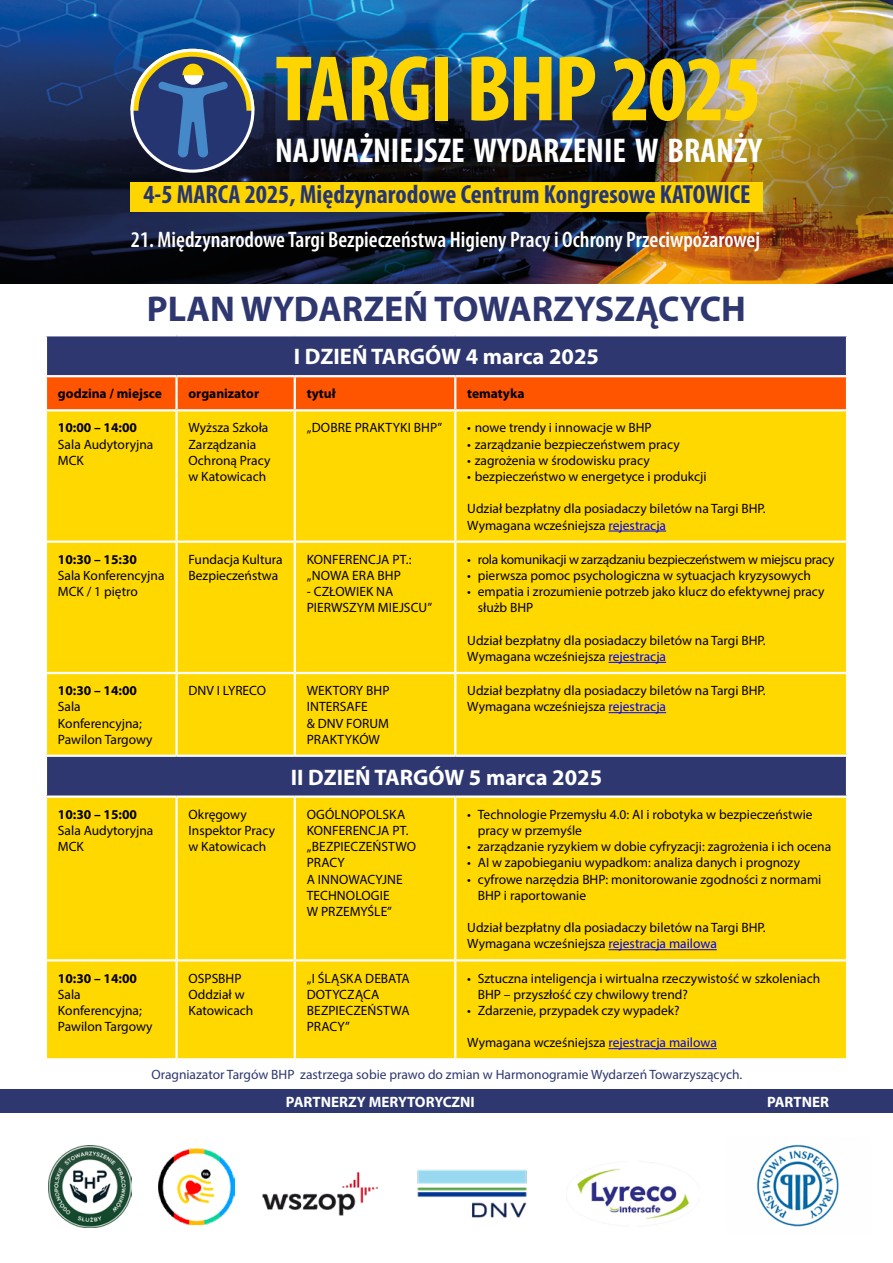
<style>
.page{position:relative;width:893px;height:1263px;background:#fff}
.page>*{position:absolute;margin:0;border:0;box-sizing:border-box;transform-origin:0 0}
.t1{font:700 condensed 94.05px "Myriad Pro";letter-spacing:-.03em;color:#ffd501}
.t2{font:700 36px "Myriad Pro";color:#2e376f}
.t3{font:700 condensed 34.5px "Myriad Pro";color:#fff}
.t4{font:700 condensed 26.25px "Myriad Pro";color:#253571}
.t5{font:600 condensed 22.5px "Myriad Pro";color:#fff}
.t6{font:700 22.5px "Myriad Pro";color:#fff}
.t7{font:700 15px "Myriad Pro";color:#fff}
.t8{font:13.5px/16.2px "Myriad Pro";color:#000}
.t9{font:700 13.5px "Myriad Pro";color:#000}
.t10{font:13.5px "Myriad Pro";color:#2e376f}
.t11{font:13.5px "Myriad Pro";letter-spacing:-.02em;color:#000}
.s1{color:#00f}
</style>
<div class="page">
<img style="left:0;top:0;width:893px;height:283px">
<div style="left:47px;top:336px;width:799px;height:39px;background:#2e376f"></div>
<div style="left:47px;top:377px;width:799px;height:32px;background:#ff5400"></div>
<svg style="left:47px;top:411px;width:799px;height:647px;background:#f2ce07"></svg>
<hr style="left:175px;top:377px;width:3px;height:32px;background:#fff">
<hr style="left:294px;top:377px;width:2px;height:32px;background:#fff">
<hr style="left:454px;top:377px;width:2px;height:32px;background:#fff">
<hr style="left:175px;top:411px;width:3px;height:129px;background:#fff">
<hr style="left:294px;top:411px;width:2px;height:129px;background:#fff">
<hr style="left:454px;top:411px;width:2px;height:129px;background:#fff">
<hr style="left:45px;top:540px;width:132px;height:3px;background:#fff">
<hr style="left:177px;top:540px;width:118px;height:3px;background:#fff">
<hr style="left:175px;top:543px;width:3px;height:129px;background:#fff">
<hr style="left:295px;top:540px;width:160px;height:3px;background:#fff">
<hr style="left:294px;top:543px;width:2px;height:129px;background:#fff">
<hr style="left:455px;top:540px;width:393px;height:3px;background:#fff">
<hr style="left:454px;top:543px;width:2px;height:129px;background:#fff">
<hr style="left:45px;top:672px;width:132px;height:2px;background:#fff">
<hr style="left:177px;top:672px;width:118px;height:2px;background:#fff">
<hr style="left:175px;top:674px;width:3px;height:81px;background:#fff">
<hr style="left:295px;top:672px;width:160px;height:2px;background:#fff">
<hr style="left:294px;top:674px;width:2px;height:81px;background:#fff">
<hr style="left:455px;top:672px;width:393px;height:2px;background:#fff">
<hr style="left:454px;top:674px;width:2px;height:81px;background:#fff">
<hr style="left:45px;top:755px;width:132px;height:2px;background:#fff">
<hr style="left:177px;top:755px;width:118px;height:2px;background:#fff">
<hr style="left:295px;top:755px;width:160px;height:2px;background:#fff">
<hr style="left:455px;top:755px;width:393px;height:2px;background:#fff">
<hr style="left:45px;top:795px;width:132px;height:3px;background:#fff">
<hr style="left:177px;top:795px;width:118px;height:3px;background:#fff">
<hr style="left:175px;top:798px;width:3px;height:161px;background:#fff">
<hr style="left:295px;top:795px;width:160px;height:3px;background:#fff">
<hr style="left:294px;top:798px;width:2px;height:161px;background:#fff">
<hr style="left:455px;top:795px;width:393px;height:3px;background:#fff">
<hr style="left:454px;top:798px;width:2px;height:161px;background:#fff">
<hr style="left:45px;top:959px;width:132px;height:2px;background:#fff">
<hr style="left:177px;top:959px;width:118px;height:2px;background:#fff">
<hr style="left:175px;top:961px;width:3px;height:97px;background:#fff">
<hr style="left:295px;top:959px;width:160px;height:2px;background:#fff">
<hr style="left:294px;top:961px;width:2px;height:97px;background:#fff">
<hr style="left:455px;top:959px;width:393px;height:2px;background:#fff">
<hr style="left:454px;top:961px;width:2px;height:97px;background:#fff">
<hr style="left:609px;top:531px;width:57px;height:1px;background:#00f">
<hr style="left:609px;top:662px;width:57px;height:1px;background:#00f">
<hr style="left:609px;top:712px;width:57px;height:1px;background:#00f">
<hr style="left:609px;top:949px;width:108px;height:1px;background:#00f">
<hr style="left:609px;top:1048px;width:108px;height:1px;background:#00f">
<div style="left:130px;top:182px;width:632px;height:30px;background:#ffd500"></div>
<svg style="left:130px;top:49px;width:124px;height:124px;background:#475b7c"></svg>
<div style="left:0;top:1089px;width:893px;height:24px;background:#2e376f"></div>
<img style="left:49px;top:1145px;width:82px;height:83px">
<img style="left:417px;top:1169px;width:110px;height:49px">
<img style="left:577px;top:1168px;width:112px;height:51px">
<img style="left:159px;top:1149px;width:76px;height:76px">
<img style="left:262px;top:1171px;width:115px;height:45px">
<img style="left:757px;top:1144px;width:82px;height:83px">
<h1 class="t1" style="left:275px;top:30px;width:488px">TARGI BHP 2025</h1>
<h3 class="t3" style="left:275px;top:129px;width:488px">NAJWAŻNIEJSZE WYDARZENIE W BRANŻY</h3>
<h3 class="t4" style="left:143px;top:178px;width:609px">4-5 MARCA 2025, Międzynarodowe Centrum Kongresowe KATOWICE</h3>
<h3 class="t5" style="left:131px;top:225px;width:631px">21. Międzynarodowe Targi Bezpieczeństwa Higieny Pracy i Ochrony Przeciwpożarowej</h3>
<h2 class="t2" style="left:147px;top:285px;width:601px">PLAN WYDARZEŃ TOWARZYSZĄCYCH</h2>
<h3 class="t6" style="left:294px;top:342px;width:307px">I DZIEŃ TARGÓW 4 marca 2025</h3>
<p class="t9" style="left:58px;top:385px;width:106px">godzina / miejsce</p>
<p class="t9" style="left:189px;top:385px;width:72px">organizator</p>
<p class="t9" style="left:307px;top:385px;width:30px">tytuł</p>
<p class="t9" style="left:467px;top:385px;width:59px">tematyka</p>
<p class="t9" style="left:58px;top:419px;width:81px">10:00 – 14:00</p>
<p class="t8" style="left:58px;top:436px;width:97px">Sala Audytoryjna<br>MCK</p>
<p class="t8" style="left:189px;top:420px;width:83px">Wyższa Szkoła<br>Zarządzania<br>Ochroną Pracy w Katowicach</p>
<p class="t8" style="left:307px;top:420px;width:137px">„DOBRE PRAKTYKI BHP”</p>
<p class="t8" style="left:467px;top:420px;width:186px">• nowe trendy i innowacje w BHP</p>
<p class="t8" style="left:467px;top:436px;width:214px">• zarządzanie bezpieczeństwem pracy</p>
<p class="t8" style="left:467px;top:452px;width:184px">• zagrożenia w środowisku pracy</p>
<p class="t8" style="left:467px;top:468px;width:241px">• bezpieczeństwo w energetyce i produkcji</p>
<p class="t8" style="left:467px;top:501px;width:300px">Udział bezpłatny dla posiadaczy biletów na Targi BHP.<br>Wymagana wcześniejsza <span class="s1">rejestracja</span></p>
<p class="t9" style="left:58px;top:550px;width:81px">10:30 – 15:30</p>
<p class="t8" style="left:58px;top:567px;width:108px">Sala Konferencyjna<br>MCK / 1 piętro</p>
<p class="t8" style="left:189px;top:551px;width:96px">Fundacja Kultura<br>Bezpieczeństwa</p>
<p class="t8" style="left:307px;top:551px;width:106px">KONFERENCJA PT.: „NOWA ERA BHP</p>
<p class="t8" style="left:307px;top:583px;width:127px">- CZŁOWIEK NA<br>PIERWSZYM MIEJSCU”</p>
<p class="t11" style="left:467px;top:551px;width:369px">• rola komunikacji w zarządzaniu bezpieczeństwem w miejscu pracy</p>
<p class="t8" style="left:467px;top:567px;width:345px">• pierwsza pomoc psychologiczna w sytuacjach kryzysowych</p>
<p class="t8" style="left:478px;top:583px;width:348px;text-indent:-11px">• empatia i zrozumienie potrzeb jako klucz do efektywnej pracy służb BHP</p>
<p class="t8" style="left:467px;top:632px;width:300px">Udział bezpłatny dla posiadaczy biletów na Targi BHP.<br>Wymagana wcześniejsza <span class="s1">rejestracja</span></p>
<p class="t9" style="left:58px;top:682px;width:81px">10:30 – 14:00</p>
<p class="t8" style="left:58px;top:698px;width:96px">Sala<br>Konferencyjna;<br>Pawilon Targowy</p>
<p class="t8" style="left:189px;top:682px;width:79px">DNV I LYRECO</p>
<p class="t8" style="left:307px;top:682px;width:84px">WEKTORY BHP<br>INTERSAFE<br>&amp; DNV FORUM<br>PRAKTYKÓW</p>
<p class="t8" style="left:467px;top:682px;width:300px">Udział bezpłatny dla posiadaczy biletów na Targi BHP.<br>Wymagana wcześniejsza <span class="s1">rejestracja</span></p>
<h3 class="t6" style="left:291px;top:762px;width:313px">II DZIEŃ TARGÓW 5 marca 2025</h3>
<p class="t9" style="left:58px;top:805px;width:81px">10:30 – 15:00</p>
<p class="t8" style="left:58px;top:822px;width:97px">Sala Audytoryjna<br>MCK</p>
<p class="t8" style="left:189px;top:806px;width:88px">Okręgowy<br>Inspektor Pracy w Katowicach</p>
<p class="t8" style="left:307px;top:806px;width:111px">OGÓLNOPOLSKA<br>KONFERENCJA PT. „BEZPIECZEŃSTWO<br>PRACY<br>A INNOWACYJNE<br>TECHNOLOGIE<br>W PRZEMYŚLE”</p>
<p class="t8" style="left:478px;top:806px;width:336px;text-indent:-11px">• Technologie Przemysłu 4.0: AI i robotyka w bezpieczeństwie pracy w przemyśle</p>
<p class="t8" style="left:467px;top:838px;width:365px">• zarządzanie ryzykiem w dobie cyfryzacji: zagrożenia i ich ocena</p>
<p class="t8" style="left:467px;top:854px;width:334px">• AI w zapobieganiu wypadkom: analiza danych i prognozy</p>
<p class="t8" style="left:478px;top:871px;width:345px;text-indent:-11px">• cyfrowe narzędzia BHP: monitorowanie zgodności z normami<br>BHP i raportowanie</p>
<p class="t8" style="left:467px;top:919px;width:300px">Udział bezpłatny dla posiadaczy biletów na Targi BHP.<br>Wymagana wcześniejsza <span class="s1">rejestracja mailowa</span></p>
<p class="t9" style="left:58px;top:969px;width:81px">10:30 – 14:00</p>
<p class="t8" style="left:58px;top:986px;width:96px">Sala<br>Konferencyjna;<br>Pawilon Targowy</p>
<p class="t8" style="left:189px;top:970px;width:66px">OSPSBHP<br>Oddział w<br>Katowicach</p>
<p class="t8" style="left:307px;top:970px;width:105px">„I ŚLĄSKA DEBATA<br>DOTYCZĄCA<br>BEZPIECZEŃSTWA<br>PRACY”</p>
<p class="t8" style="left:478px;top:970px;width:344px;text-indent:-11px">• Sztuczna inteligencja i wirtualna rzeczywistość w szkoleniach<br>BHP – przyszłość czy chwilowy trend?</p>
<p class="t8" style="left:467px;top:1002px;width:214px">• Zdarzenie, przypadek czy wypadek?</p>
<p class="t8" style="left:467px;top:1034px;width:251px">Wymagana wcześniejsza <span class="s1">rejestracja mailowa</span></p>
<p class="t10" style="left:151px;top:1066px;width:592px">Oragniazator Targów BHP zastrzega sobie prawo do zmian w Harmonogramie Wydarzeń Towarzyszących.</p>
<p class="t7" style="left:286px;top:1092px;width:190px">PARTNERZY MERYTORYCZNI</p>
<p class="t7" style="left:767px;top:1092px;width:64px">PARTNER</p>
</div>
